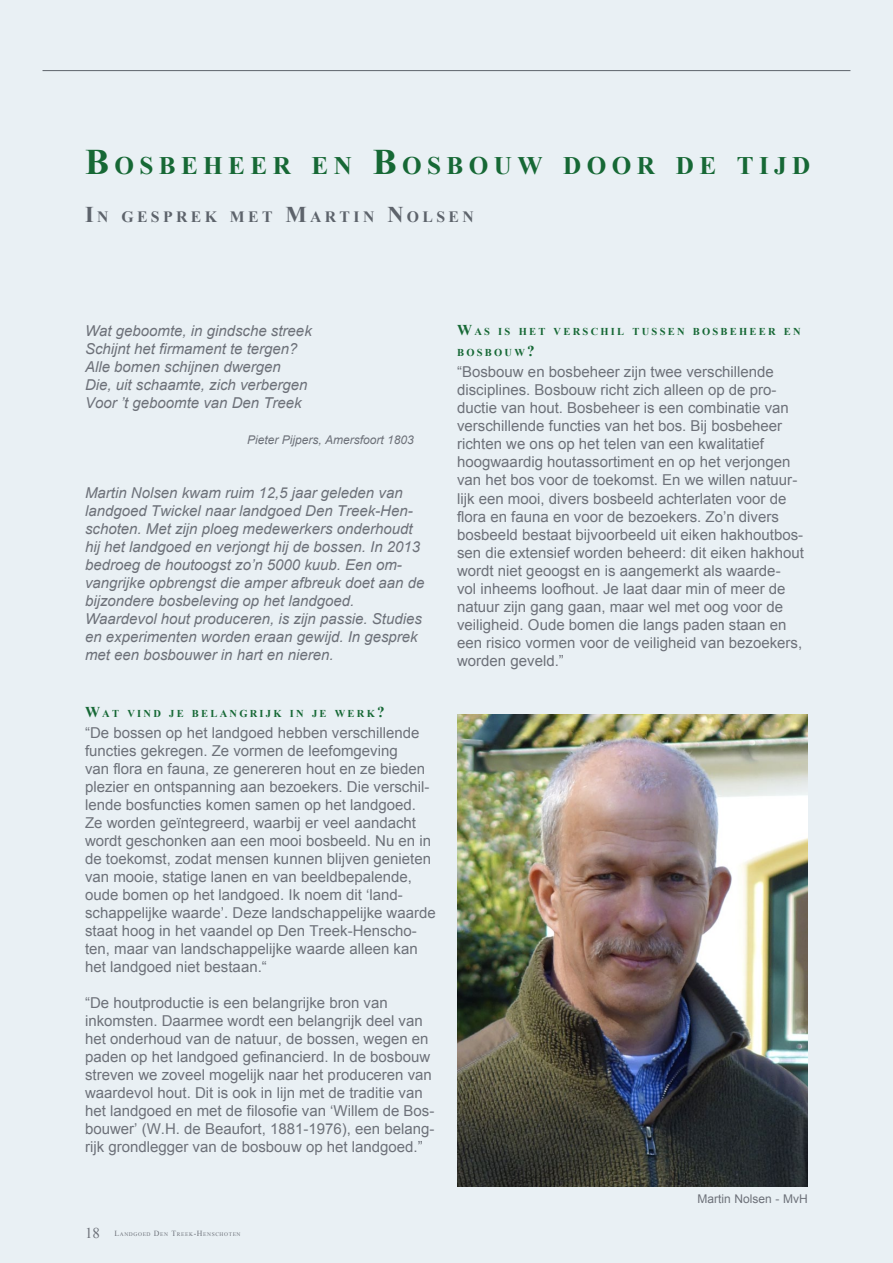
<style>
.page{position:relative;width:893px;height:1263px;background:#e4edf2}
.page>*{position:absolute;margin:0;border:0;box-sizing:border-box;transform-origin:0 0}
.Normaal{font:700 25.2px "Times New Roman";letter-spacing:.215em;color:#166835}
.Normaal-2{font:700 15.75px "Times New Roman";letter-spacing:.215em;color:#5d636b}
.t1{font:15px/18px "Arial";color:#6d7179}
.t2{font:italic 15px/18px "Arial";color:#6d7179}
.Normaal-3{font:15px "Times New Roman";color:#6d7179}
.t3{font:italic 12px "Arial";color:#6d7179}
.Normaal-4{font:12px "Arial";color:#6d7179}
.t4{font:700 10.5px "Times New Roman";letter-spacing:.215em;color:#166835}
.t5{font:5.55px "Times New Roman";letter-spacing:.105em;color:#6d7179}
.s1{font-size:36px}
.s2{font-size:22.5px}
.s3{font-size:15px}
.s4{font-size:7.8px}
</style>
<div class="page">
<hr style="left:43px;top:70px;width:807px;height:1px;background:#5d636b">
<img style="left:457px;top:714px;width:351px;height:472px">
<p class="Normaal" style="left:85px;top:148px;width:727px"><span class="s1">B</span>OSBEHEER EN <span class="s1">B</span>OSBOUW DOOR DE TIJD</p>
<p class="Normaal-2" style="left:85px;top:206px;width:390px"><span class="s2">I</span>N GESPREK MET <span class="s2">M</span>ARTIN <span class="s2">N</span>OLSEN</p>
<p class="t2" style="left:85px;top:322px;width:228px">Wat geboomte, in gindsche streek</p>
<p class="t2" style="left:85px;top:340px;width:214px">Schijnt het firmament te tergen?</p>
<p class="t2" style="left:85px;top:358px;width:197px">Alle bomen schijnen dwergen</p>
<p class="t2" style="left:85px;top:376px;width:224px">Die, uit schaamte, zich verbergen</p>
<p class="t2" style="left:85px;top:394px;width:218px">Voor ’t geboomte van Den Treek</p>
<p class="t3" style="left:247px;top:432px;width:168px">Pieter Pijpers, Amersfoort 1803</p>
<p class="t2" style="left:85px;top:484px;width:341px">Martin Nolsen kwam ruim 12,5 jaar geleden van landgoed Twickel naar landgoed Den Treek-Hen&shy;schoten. Met zijn ploeg medewerkers onderhoudt hij het landgoed en verjongt hij de bossen. In 2013 bedroeg de houtoogst zo’n 5000 kuub. Een om&shy;vangrijke opbrengst die amper afbreuk doet aan de bijzondere bosbeleving op het landgoed.</p>
<p class="t2" style="left:85px;top:610px;width:338px">Waardevol hout produceren, is zijn passie. Studies en experimenten worden eraan gewijd. In gesprek met een bosbouwer in hart en nieren.</p>
<p class="t4" style="left:85px;top:706px;width:301px"><span class="s3">W</span>AT VI ND JE BELANGRIJK IN JE WERK<span class="s3">?</span></p>
<p class="t1" style="left:85px;top:724px;width:352px">“De bossen op het landgoed hebben verschillende functies gekregen. Ze vormen de leefomgeving<br>van flora en fauna, ze genereren hout en ze bieden plezier en ontspanning aan bezoekers. Die verschil&shy;lende bosfuncties komen samen op het landgoed.<br>Ze worden geïntegreerd, waarbij er veel aandacht wordt geschonken aan een mooi bosbeeld. Nu en in de toekomst, zodat mensen kunnen blijven genieten van mooie, statige lanen en van beeldbepalende, oude bomen op het landgoed. Ik noem dit ‘land&shy;schappelijke waarde’. Deze landschappelijke waarde staat hoog in het vaandel op Den Treek-Henscho&shy;ten, maar van landschappelijke waarde alleen kan het landgoed niet bestaan.“</p>
<p class="t1" style="left:85px;top:994px;width:351px">“De houtproductie is een belangrijke bron van inkomsten. Daarmee wordt een belangrijk deel van het onderhoud van de natuur, de bossen, wegen en paden op het landgoed gefinancierd. In de bosbouw streven we zoveel mogelijk naar het produceren van waardevol hout. Dit is ook in lijn met de traditie van het landgoed en met de filosofie van ‘Willem de Bos&shy;bouwer’ (W.H. de Beaufort, 1881-1976), een belang&shy;rijk grondlegger van de bosbouw op het landgoed.”</p>
<p class="Normaal-3" style="left:85px;top:1222px;width:16px">18</p>
<p class="t5" style="left:114px;top:1230px;width:128px"><span class="s4">L</span>ANDGOED <span class="s4">D</span>EN <span class="s4">T</span>REEK<span class="s4">-H</span>ENSCHOTEN</p>
<p class="t4" style="left:457px;top:325px;width:162px"><span class="s3">W</span>AS IS HET VERSCHIL</p>
<p class="t4" style="left:632px;top:325px;width:170px">TUSSEN BOSBEHEER EN</p>
<p class="t4" style="left:457px;top:346px;width:79px">BOSBOUW<span class="s3">?</span></p>
<p class="t1" style="left:457px;top:363px;width:318px">“Bosbouw en bosbeheer zijn twee verschillende</p>
<p class="t1" style="left:457px;top:381px;width:348px">disciplines. Bosbouw richt zich alleen op de pro&shy;ductie van hout. Bosbeheer is een combinatie van verschillende functies van het bos. Bij bosbeheer richten we ons op het telen van een kwalitatief hoogwaardig houtassortiment en op het verjongen van het bos voor de toekomst. En we willen natuur&shy;lijk een mooi, divers bosbeeld achterlaten voor de flora en fauna en voor de bezoekers. Zo’n divers bosbeeld bestaat bijvoorbeeld uit eiken hakhoutbos&shy;sen die extensief worden beheerd: dit eiken hakhout wordt niet geoogst en is aangemerkt als waarde-<br>vol inheems loofhout. Je laat daar min of meer de natuur zijn gang gaan, maar wel met oog voor de veiligheid. Oude bomen die langs paden staan en een risico vormen voor de veiligheid van bezoekers, worden geveld.”</p>
<p class="Normaal-4" style="left:698px;top:1190px;width:112px">Martin Nolsen - MvH</p>
</div>
